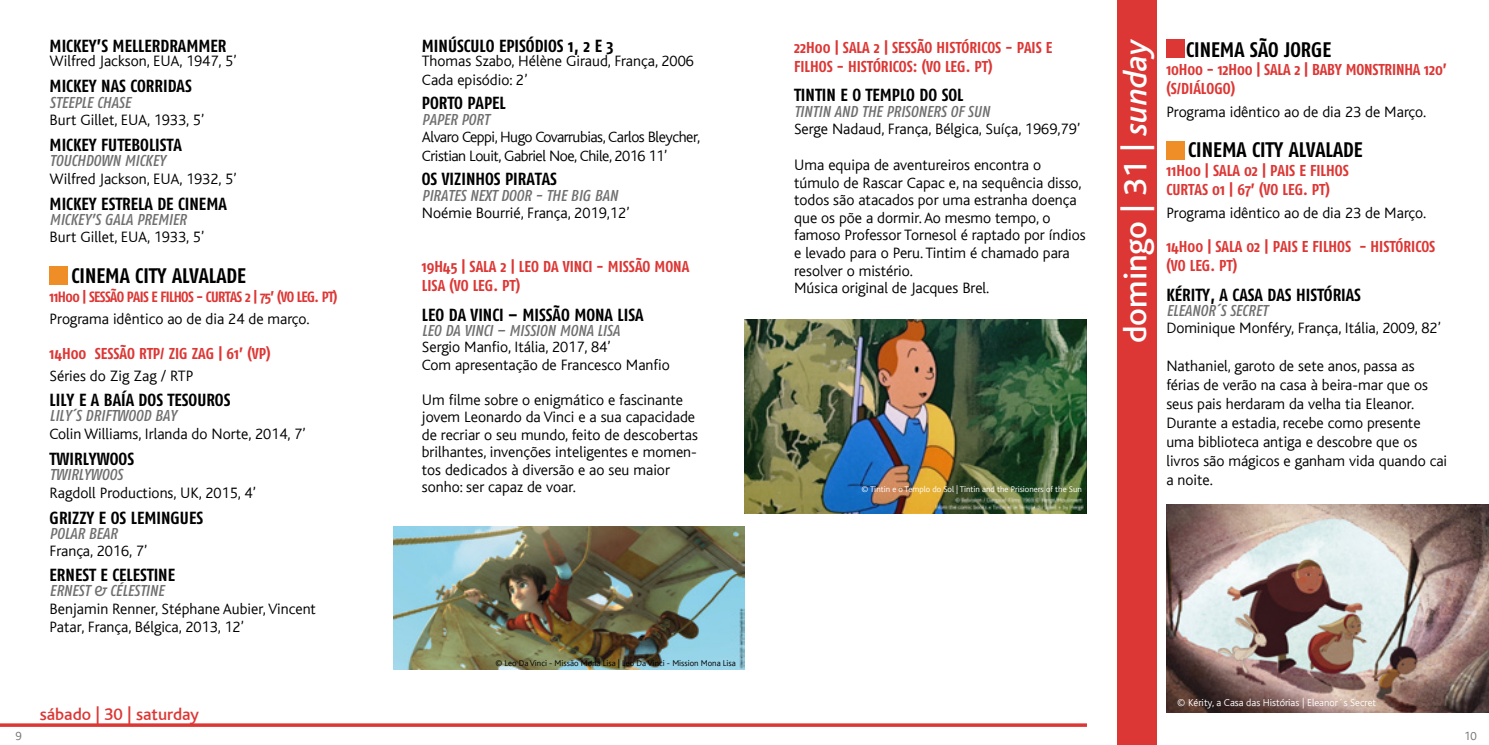
<style>
.page{position:relative;width:1489px;height:745px;background:#fff}
.page>*{position:absolute;margin:0;border:0;box-sizing:border-box;transform-origin:0 0}
.t1{font:500 33.25px "Bliss";color:#fff}
.t2{font:700 21px "Fago Co";color:#000}
.t3{font:700 17.5px "Fago Co";color:#000}
.t4{font:500 17.5px "Bliss";color:#dc3735}
.t5{font:300 15.75px/17.5px "Bliss";color:#000}
.t6{font:700 15.75px/18.9px "Fago Co";color:#dc3735}
.t7{font:italic 500 15.75px "Fago Co";color:#706f6f}
.t8{font:300 15.75px/18.9px "Bliss";letter-spacing:-.03em;color:#000}
.t9{font:700 14.88px "Fago Co";letter-spacing:-.04em;color:#dc3735}
.t10{font:300 12.25px "Bliss";color:#706f6f}
.t11{font:300 10.5px "Bliss";color:#fff}
.t12{font:300 8.75px "Bliss";color:#000}
.t13{font:300 8.75px "Bliss";color:#fff}
.s1{font-style:italic}
</style>
<div class="page">
<img style="left:394px;top:526px;width:350px;height:142px">
<img style="left:1166px;top:504px;width:322px;height:208px">
<img style="left:744px;top:320px;width:342px;height:193px">
<hr style="left:0;top:723px;width:1086px;height:3px;background:#dc3735">
<div style="left:1116px;top:0;width:40px;height:744px;background:#dc3735"></div>
<div style="left:50px;top:266px;width:18px;height:18px;background:#ef8e26"></div>
<div style="left:1166px;top:40px;width:18px;height:18px;background:#dc3735"></div>
<div style="left:1166px;top:142px;width:18px;height:18px;background:#ef8e26"></div>
<p class="t3" style="left:50px;top:36px;width:178px">MICKEY’S MELLERDRAMMER</p>
<p class="t5" style="left:50px;top:52px;width:189px">Wilfred Jackson, EUA, 1947, 5’</p>
<p class="t3" style="left:50px;top:76px;width:144px">MICKEY NAS CORRIDAS</p>
<p class="t7" style="left:50px;top:93px;width:83px">STEEPLE CHASE</p>
<p class="t5" style="left:50px;top:111px;width:156px">Burt Gillet, EUA, 1933, 5’</p>
<p class="t3" style="left:50px;top:134px;width:134px">MICKEY FUTEBOLISTA</p>
<p class="t7" style="left:50px;top:152px;width:117px">TOUCHDOWN MICKEY</p>
<p class="t5" style="left:50px;top:170px;width:189px">Wilfred Jackson, EUA, 1932, 5’</p>
<p class="t3" style="left:50px;top:193px;width:179px">MICKEY ESTRELA DE CINEMA</p>
<p class="t7" style="left:50px;top:210px;width:138px">MICKEY’S GALA PREMIER</p>
<p class="t5" style="left:50px;top:228px;width:156px">Burt Gillet, EUA, 1933, 5’</p>
<h2 class="t2" style="left:71px;top:263px;width:176px">CINEMA CITY ALVALADE</h2>
<p class="t9" style="left:50px;top:288px;width:289px">11H00 | SESSÃO PAIS E FILHOS - CURTAS 2 | 75’ (VO LEG. PT)</p>
<p class="t5" style="left:50px;top:310px;width:261px">Programa idêntico ao de dia 24 de março.</p>
<p class="t6" style="left:50px;top:343px;width:222px">14H00 SESSÃO RTP/ ZIG ZAG | 61’ (VP)</p>
<p class="t5" style="left:50px;top:367px;width:145px">Séries do Zig Zag / RTP</p>
<p class="t3" style="left:50px;top:389px;width:182px">LILY E A BAÍA DOS TESOUROS</p>
<p class="t7" style="left:50px;top:406px;width:128px">LILY´S DRIFTWOOD BAY</p>
<p class="t5" style="left:50px;top:424px;width:258px">Colin Williams, Irlanda do Norte, 2014, 7’</p>
<p class="t3" style="left:50px;top:448px;width:86px">TWIRLYWOOS</p>
<p class="t7" style="left:50px;top:465px;width:75px">TWIRLYWOOS</p>
<p class="t5" style="left:50px;top:483px;width:208px">Ragdoll Productions, UK, 2015, 4’</p>
<p class="t3" style="left:50px;top:507px;width:155px">GRIZZY E OS LEMINGUES</p>
<p class="t7" style="left:50px;top:524px;width:69px">POLAR BEAR</p>
<p class="t5" style="left:50px;top:542px;width:99px">França, 2016, 7’</p>
<p class="t3" style="left:50px;top:564px;width:127px">ERNEST E CELESTINE</p>
<p class="t7" style="left:50px;top:581px;width:116px">ERNEST &amp; CÉLESTINE</p>
<p class="t5" style="left:50px;top:598px;width:268px;line-height:18.9px">Benjamin Renner, Stéphane Aubier, Vincent<br>Patar, França, Bélgica, 2013, 12’</p>
<p class="t4" style="left:40px;top:704px;width:161px">sábado | 30 | saturday</p>
<p class="t3" style="left:422px;top:36px;width:193px">MINÚSCULO EPISÓDIOS 1, 2 E 3</p>
<p class="t5" style="left:422px;top:51px;width:273px;line-height:18.9px">Thomas Szabo, Hélène Giraud, França, 2006<br>Cada episódio: 2’</p>
<p class="t3" style="left:422px;top:93px;width:85px">PORTO PAPEL</p>
<p class="t7" style="left:422px;top:110px;width:69px">PAPER PORT</p>
<p class="t8" style="left:422px;top:127px;width:280px">Alvaro Ceppi, Hugo Covarrubias, Carlos Bleycher,<br>Cristian Louit, Gabriel Noe, Chile, 2016 11’</p>
<p class="t3" style="left:422px;top:169px;width:136px">OS VIZINHOS PIRATAS</p>
<p class="t7" style="left:422px;top:186px;width:197px">PIRATES NEXT DOOR - THE BIG BAN</p>
<p class="t5" style="left:422px;top:204px;width:209px">Noémie Bourrié, França, 2019,12’</p>
<p class="t6" style="left:422px;top:257px;width:269px">19H45 | SALA 2 | LEO DA VINCI - MISSÃO MONA<br>LISA (VO LEG. PT)</p>
<p class="t3" style="left:422px;top:304px;width:223px">LEO DA VINCI – MISSÃO MONA LISA</p>
<p class="t7" style="left:422px;top:321px;width:199px">LEO DA VINCI – MISSION MONA LISA</p>
<p class="t5" style="left:422px;top:338px;width:249px">Sergio Manfio, Itália, 2017, 84’<br>Com apresentação de Francesco Manfio</p>
<p class="t5" style="left:422px;top:391px;width:277px">Um filme sobre o enigmático e fascinante jovem Leonardo da Vinci e a sua capacidade de recriar o seu mundo, feito de descobertas brilhantes, invenções inteligentes e momen&shy;tos dedicados à diversão e ao seu maior sonho: ser capaz de voar.</p>
<p class="t6" style="left:794px;top:37px;width:260px">22H00 | SALA 2 | SESSÃO HISTÓRICOS - PAIS E<br>FILHOS - HISTÓRICOS: (VO LEG. PT)</p>
<p class="t3" style="left:794px;top:85px;width:171px">TINTIN E O TEMPLO DO SOL</p>
<p class="t7" style="left:794px;top:102px;width:197px">TINTIN AND THE PRISONERS OF SUN</p>
<p class="t5" style="left:794px;top:120px;width:288px">Serge Nadaud, França, Bélgica, Suíça, 1969,79’</p>
<p class="t5" style="left:794px;top:157px;width:293px">Uma equipa de aventureiros encontra o túmulo de Rascar Capac e, na sequência disso, todos são atacados por uma estranha doença que os põe a dormir. Ao mesmo tempo, o famoso Professor Tornesol é raptado por índios e levado para o Peru. Tintim é chamado para resolver o mistério.<br>Música original de Jacques Brel.</p>
<p class="t13" style="left:861px;top:484px;width:222px">© Tintin e o Templo do Sol | Tintin and the Prisioners of the Sun</p>
<h1 class="t1" style="left:1118px;top:342px;width:304px;rotate:-90deg">domingo | 31 | <span class="s1">sunday</span></h1>
<h2 class="t2" style="left:1185px;top:37px;width:147px">CINEMA SÃO JORGE</h2>
<p class="t6" style="left:1166px;top:60px;width:282px">10H00 - 12H00 | SALA 2 | BABY MONSTRINHA 120’ (S/DIÁLOGO)</p>
<p class="t5" style="left:1166px;top:103px;width:261px">Programa idêntico ao de dia 23 de Março.</p>
<h2 class="t2" style="left:1188px;top:138px;width:176px">CINEMA CITY ALVALADE</h2>
<p class="t6" style="left:1166px;top:161px;width:184px">11H00 | SALA 02 | PAIS E FILHOS<br>CURTAS 01 | 67’ (VO LEG. PT)</p>
<p class="t5" style="left:1166px;top:204px;width:261px">Programa idêntico ao de dia 23 de Março.</p>
<p class="t6" style="left:1166px;top:237px;width:270px">14H00 | SALA 02 | PAIS E FILHOS - HISTÓRICOS (VO LEG. PT)</p>
<p class="t3" style="left:1166px;top:284px;width:196px">KÉRITY, A CASA DAS HISTÓRIAS</p>
<p class="t7" style="left:1166px;top:301px;width:103px">ELEANOR´S SECRET</p>
<p class="t5" style="left:1166px;top:319px;width:276px">Dominique Monféry, França, Itália, 2009, 82’</p>
<p class="t5" style="left:1166px;top:356px;width:282px;line-height:18.9px">Nathaniel, garoto de sete anos, passa as férias de verão na casa à beira-mar que os seus pais herdaram da velha tia Eleanor.<br>Durante a estadia, recebe como presente uma biblioteca antiga e descobre que os livros são mágicos e ganham vida quando cai a noite.</p>
<p class="t12" style="left:495px;top:657px;width:242px">© Leo Da Vinci - Missão Mona Lisa | Leo Da Vinci - Mission Mona Lisa</p>
<p class="t11" style="left:1177px;top:696px;width:200px">© Kérity, a Casa das Histórias | Eleanor´s Secret</p>
<p class="t10" style="left:15px;top:728px;width:8px">9</p>
<p class="t10" style="left:1463px;top:728px;width:14px">10</p>
</div>
